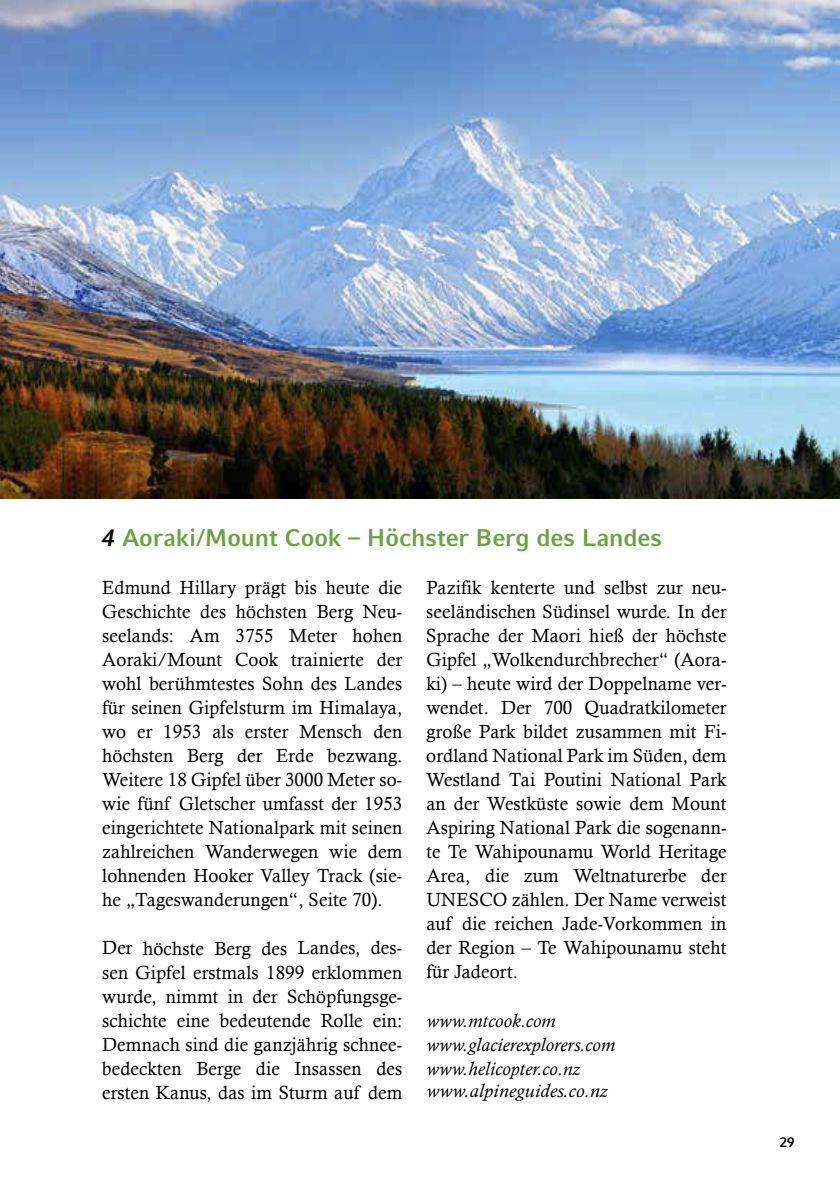
<style>
.page{position:relative;width:840px;height:1191px;background:#fff}
.page>*{position:absolute;margin:0;border:0;box-sizing:border-box;transform-origin:0 0}
.t1{font:700 24px "Compatil Fact LT Pro";letter-spacing:-.005em;color:#69a341}
.t2{font:19px/24px "Calisto";letter-spacing:.01em;color:#000;text-align:justify}
.t3{font:italic 19px/23.6px "Calisto";letter-spacing:.02em;color:#000}
.t4{font:700 14px "Compatil Fact LT Pro";color:#000;scale:.95 1}
.s1{font-style:italic;color:#000}
</style>
<div class="page">
<img style="left:0;top:0;width:839px;height:498px">
<p class="t1" style="left:102px;top:524px;width:561px"><span class="s1">4</span> Aoraki/Mount Cook – Höchster Berg des Landes</p>
<p class="t2" style="left:102px;top:575px;width:301px">Edmund Hillary prägt bis heute die Geschichte des höchsten Berg Neu&shy;seelands: Am 3755 Meter hohen Aoraki/Mount Cook trainierte der wohl berühmtestes Sohn des Landes für seinen Gipfelsturm im Himalaya, wo er 1953 als erster Mensch den höchsten Berg der Erde bezwang.<br>Weitere 18 Gipfel über 3000 Meter so&shy;wie fünf Gletscher umfasst der 1953 eingerichtete Nationalpark mit seinen zahlreichen Wanderwegen wie dem lohnenden Hooker Valley Track (sie&shy;he „Tageswanderungen“, Seite 70).</p>
<p class="t2" style="left:102px;top:935px;width:301px">Der höchste Berg des Landes, des&shy;sen Gipfel erstmals 1899 erklommen wurde, nimmt in der Schöpfungsge&shy;schichte eine bedeutende Rolle ein:<br>Demnach sind die ganzjährig schnee&shy;bedeckten Berge die Insassen des ersten Kanus, das im Sturm auf dem</p>
<p class="t2" style="left:426px;top:575px;width:301px">Pazifik kenterte und selbst zur neu&shy;seeländischen Südinsel wurde. In der Sprache der Maori hieß der höchste Gipfel „Wolkendurchbrecher“ (Aora&shy;ki) – heute wird der Doppelname ver&shy;wendet. Der 700 Quadratkilometer große Park bildet zusammen mit Fi&shy;ordland National Park im Süden, dem Westland Tai Poutini National Park an der Westküste sowie dem Mount Aspiring National Park die sogenann&shy;te Te Wahipounamu World Heritage Area, die zum Weltnaturerbe der UNESCO zählen. Der Name verweist auf die reichen Jade-Vorkommen in der Region – Te Wahipounamu steht für Jadeort.</p>
<p class="t3" style="left:426px;top:1008px;width:190px">www.mtcook.com www.glacierexplorers.com www.helicopter.co.nz www.alpineguides.co.nz</p>
<p class="t4" style="left:779px;top:1133px;width:17px">29</p>
</div>
